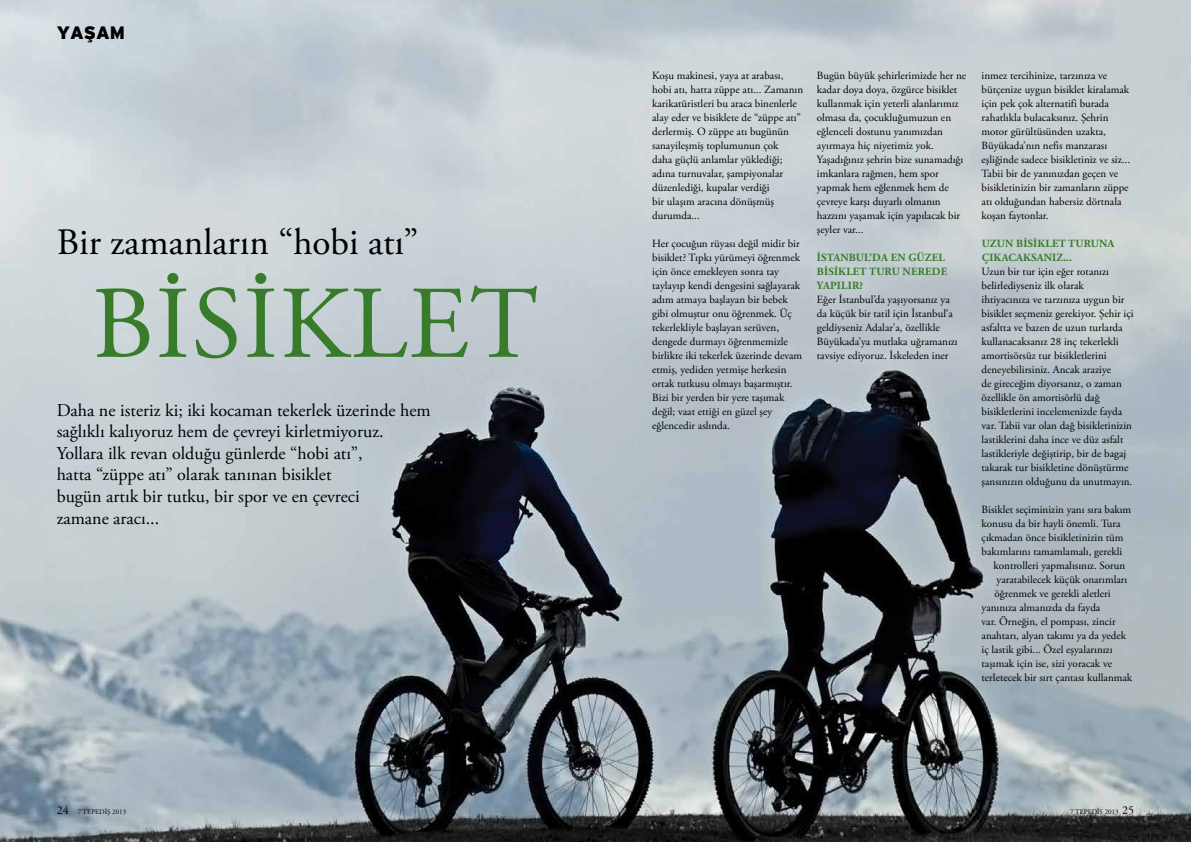
<style>
.page{position:relative;width:1191px;height:842px;background:#fff}
.page>*{position:absolute;margin:0;border:0;box-sizing:border-box;transform-origin:0 0}
.t1{font:103px "Adobe Garamond Pro";letter-spacing:.015em;color:#387c2b}
.t2{font:37.2px "Adobe Garamond Pro";color:#000}
.t3{font:18px/21.6px "Adobe Garamond Pro";color:#000}
.t4{font:900 18px "Interstate";color:#000}
.t5{font:12px "Adobe Garamond Pro";color:#000}
.t6{font:11px/14px "Adobe Garamond Pro";color:#000}
.t7{font:700 11px/14px "Adobe Garamond Pro";letter-spacing:.015em;color:#387c2b}
.t8{font:7px "Adobe Garamond Pro";color:#000}
.s1{font-size:12px}
</style>
<div class="page">
<img style="left:0;top:0;width:1191px;height:842px">
<h3 class="t4" style="left:57px;top:22px;width:70px">YAŞAM</h3>
<h2 class="t2" style="left:57px;top:220px;width:363px">Bir zamanların “hobi atı”</h2>
<h1 class="t1" style="left:92px;top:262px;width:448px">BİSİKLET</h1>
<p class="t3" style="left:57px;top:400px;width:375px">Daha ne isteriz ki; iki kocaman tekerlek üzerinde hem sağlıklı kalıyoruz hem de çevreyi kirletmiyoruz.<br>Yollara ilk revan olduğu günlerde “hobi atı”,<br>hatta “züppe atı” olarak tanınan bisiklet<br>bugün artık bir tutku, bir spor ve en çevreci<br>zamane aracı...</p>
<p class="t6" style="left:652px;top:69px;width:152px">Koşu makinesi, yaya at arabası, hobi atı, hatta züppe atı... Zamanın karikatüristleri bu araca binenlerle alay eder ve bisiklete de “züppe atı” derlermiş. O züppe atı bugünün sanayileşmiş toplumunun çok<br>daha güçlü anlamlar yüklediği; adına turnuvalar, şampiyonalar düzenlediği, kupalar verdiği<br>bir ulaşım aracına dönüşmüş durumda...</p>
<p class="t6" style="left:652px;top:237px;width:151px">Her çocuğun rüyası değil midir bir bisiklet? Tıpkı yürümeyi öğrenmek için önce emekleyen sonra tay taylayıp kendi dengesini sağlayarak adım atmaya başlayan bir bebek gibi olmuştur onu öğrenmek. Üç tekerlekliyle başlayan serüven, dengede durmayı öğrenmemizle birlikte iki tekerlek üzerinde devam etmiş, yediden yetmişe herkesin ortak tutkusu olmayı başarmıştır.<br>Bizi bir yerden bir yere taşımak değil; vaat ettiği en güzel şey eğlencedir aslında.</p>
<p class="t6" style="left:817px;top:69px;width:151px">Bugün büyük şehirlerimizde her ne kadar doya doya, özgürce bisiklet kullanmak için yeterli alanlarımız olmasa da, çocukluğumuzun en eğlenceli dostunu yanımızdan ayırmaya hiç niyetimiz yok.<br>Yaşadığınız şehrin bize sunamadığı imkanlara rağmen, hem spor yapmak hem eğlenmek hem de çevreye karşı duyarlı olmanın hazzını yaşamak için yapılacak bir şeyler var...</p>
<p class="t7" style="left:817px;top:251px;width:8px">İSTAN</p>
<p class="t7" style="left:848px;top:251px;width:68px">BUL’DA EN GÜZE</p>
<p class="t7" style="left:938px;top:251px;width:8px">L</p>
<p class="t7" style="left:817px;top:265px;width:95px">BISIKLET TURU NEREDE<br>YAPILIR?</p>
<p class="t6" style="left:817px;top:293px;width:142px">Eğer İstanbul’da yaşıyorsanız ya da küçük bir tatil için İstanbul’a geldiyseniz Adalar’a, özellikle Büyükada’ya mutlaka uğramanızı tavsiye ediyoruz. İskeleden iner</p>
<p class="t6" style="left:981px;top:69px;width:150px">inmez tercihinize, tarzınıza ve bütçenize uygun bisiklet kiralamak için pek çok alternatifi burada rahatlıkla bulacaksınız. Şehrin motor gürültüsünden uzakta,<br>Büyükada’nın nefis manzarası eşliğinde sadece bisikletiniz ve siz...<br>Tabii bir de yanınızdan geçen ve bisikletinizin bir zamanların züppe atı olduğundan habersiz dörtnala koşan faytonlar.</p>
<p class="t7" style="left:981px;top:237px;width:127px">UZUN BISIKLET TURUNA<br>Ç IKACAKSAN</p>
<p class="t7" style="left:1052px;top:251px;width:21px">IZ...</p>
<p class="t6" style="left:981px;top:265px;width:153px">Uzun bir tur için eğer rotanızı belirlediyseniz ilk olarak ihtiyacınıza ve tarzınıza uygun bir bisiklet seçmeniz gerekiyor. Şehir içi asfaltta ve bazen de uzun turlarda kullanacaksanız 28 inç tekerlekli amortisörsüz tur bisikletlerini deneyebilirsiniz. Ancak araziye<br>de gireceğim diyorsanız, o zaman özellikle ön amortisörlü dağ bisikletlerini incelemenizde fayda var. Tabii var olan dağ bisikletinizin lastiklerini daha ince ve düz asfalt lastikleriyle değiştirip, bir de bagaj takarak tur bisikletine dönüştürme şansınızın olduğunu da unutmayın.</p>
<p class="t6" style="left:981px;top:503px;width:151px">Bisiklet seçiminizin yanı sıra bakım</p>
<p class="t6" style="left:981px;top:517px;width:140px">konusu da bir hayli önemli. Tura</p>
<p class="t6" style="left:981px;top:531px;width:143px">çıkmadan önce bisikletinizin tüm</p>
<p class="t6" style="left:981px;top:545px;width:142px">bakımlarını tamamlamalı, gerekli</p>
<p class="t6" style="left:993px;top:559px;width:133px">kontrolleri yapmalısınız. Sorun</p>
<p class="t6" style="left:996px;top:573px;width:132px">yaratabilecek küçük onarımları</p>
<p class="t6" style="left:994px;top:587px;width:117px">öğrenmek ve gerekli aletleri</p>
<p class="t6" style="left:981px;top:601px;width:120px">yanınıza almanızda da fayda</p>
<p class="t6" style="left:981px;top:615px;width:136px">var. Örneğin, el pompası, zincir</p>
<p class="t6" style="left:981px;top:629px;width:146px">anahtarı, alyan takımı ya da yedek</p>
<p class="t6" style="left:981px;top:643px;width:132px">iç lastik gibi... Özel eşyalarınızı</p>
<p class="t6" style="left:981px;top:657px;width:132px">taşımak için ise, sizi yoracak ve</p>
<p class="t6" style="left:981px;top:671px;width:152px">terletecek bir sırt çantası kullanmak</p>
<p class="t5" style="left:57px;top:803px;width:13px">24</p>
<p class="t8" style="left:78px;top:807px;width:50px">7 TEPEDİŞ 2013</p>
<p class="t8" style="left:1070px;top:807px;width:65px">7 TEPEDİŞ 2013 <span class="s1">25</span></p>
</div>
